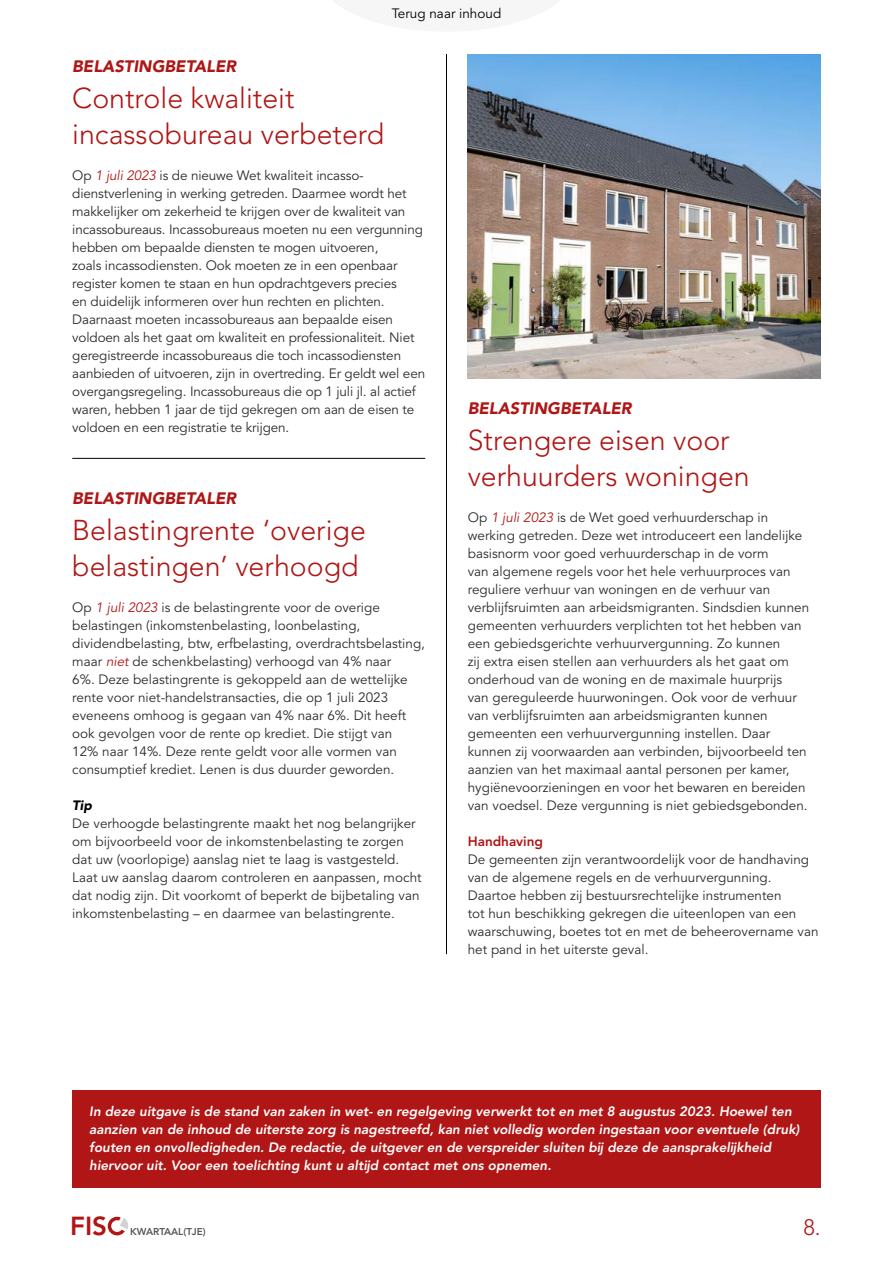
<style>
.page{position:relative;width:893px;height:1263px;background:#fff}
.page>*{position:absolute;margin:0;border:0;box-sizing:border-box;transform-origin:0 0}
.Kop{font:300 28.5px/36px "Avenir LT Pro";color:#af1615}
.t1{font:800 25.95px "Avenir LT Pro";color:#af1615}
.t2{font:300 22.2px "Avenir LT Pro";color:#af1615}
.Subkop{font:italic 900 16.5px "Avenir LT Pro";color:#af1615}
.Platte_tekst{font:13.5px/18px "Avenir LT Pro";color:#2c2c2c}
.Let_op___Tip{font:italic 800 13.5px/18px "Avenir LT Pro";color:#fff}
.t3{font:13.5px "Avenir LT Pro";color:#000}
.Tussenkop{font:800 13.5px "Avenir LT Pro";color:#af1615}
.Let_op___Tip-2{font:italic 900 13.5px "Avenir LT Pro";color:#000}
.t4{font:800 9.9px "Avenir LT Pro";color:#575756}
.s1{font-style:italic;color:#af1615}
</style>
<div class="page">
<div style="left:108px;top:1217px;width:18px;height:18px;border:3px solid #af1615;border-radius:50%"></div>
<svg style="left:114px;top:1216px;width:14px;height:19px"></svg>
<div style="left:72px;top:1091px;width:749px;height:97px;background:#af1615"></div>
<hr style="left:72px;top:458px;width:353px;height:1px;background:#000">
<hr style="left:446px;top:54px;width:1px;height:900px;background:#000">
<img style="left:468px;top:54px;width:353px;height:324px">
<p class="t3" style="left:392px;top:5px;width:111px">Terug naar inhoud</p>
<p class="Subkop" style="left:72px;top:56px;width:165px">BELASTINGBETALER</p>
<p class="Kop" style="left:72px;top:80px;width:314px">Controle kwaliteit incassobureau verbeterd</p>
<p class="Platte_tekst" style="left:72px;top:167px;width:354px">Op <span class="s1">1 juli 2023</span> is de nieuwe Wet kwaliteit incasso&shy;dienstverlening in werking getreden. Daarmee wordt het makkelijker om zekerheid te krijgen over de kwaliteit van incassobureaus. Incassobureaus moeten nu een vergunning hebben om bepaalde diensten te mogen uitvoeren,<br>zoals incassodiensten. Ook moeten ze in een openbaar register komen te staan en hun opdrachtgevers precies<br>en duidelijk informeren over hun rechten en plichten.<br>Daarnaast moeten incassobureaus aan bepaalde eisen voldoen als het gaat om kwaliteit en professionaliteit. Niet geregistreerde incassobureaus die toch incassodiensten aanbieden of uitvoeren, zijn in overtreding. Er geldt wel een overgangsregeling. Incassobureaus die op 1 juli jl. al actief waren, hebben 1 jaar de tijd gekregen om aan de eisen te voldoen en een registratie te krijgen.</p>
<p class="Subkop" style="left:72px;top:488px;width:165px">BELASTINGBETALER</p>
<p class="Kop" style="left:72px;top:512px;width:295px">Belastingrente ‘overige belastingen’ verhoogd</p>
<p class="Platte_tekst" style="left:72px;top:599px;width:354px">Op <span class="s1">1 juli 2023</span> is de belastingrente voor de overige belastingen (inkomstenbelasting, loonbelasting, dividendbelasting, btw, erfbelasting, overdrachtsbelasting, maar <span class="s1">niet</span> de schenkbelasting) verhoogd van 4% naar<br>6%. Deze belastingrente is gekoppeld aan de wettelijke rente voor niet-handelstransacties, die op 1 juli 2023 eveneens omhoog is gegaan van 4% naar 6%. Dit heeft ook gevolgen voor de rente op krediet. Die stijgt van<br>12% naar 14%. Deze rente geldt voor alle vormen van consumptief krediet. Lenen is dus duurder geworden.</p>
<p class="Let_op___Tip-2" style="left:72px;top:797px;width:21px">Tip</p>
<p class="Platte_tekst" style="left:72px;top:815px;width:351px">De verhoogde belastingrente maakt het nog belangrijker om bijvoorbeeld voor de inkomstenbelasting te zorgen dat uw (voorlopige) aanslag niet te laag is vastgesteld.<br>Laat uw aanslag daarom controleren en aanpassen, mocht dat nodig zijn. Dit voorkomt of beperkt de bijbetaling van inkomstenbelasting – en daarmee van belastingrente.</p>
<p class="Subkop" style="left:468px;top:398px;width:165px">BELASTINGBETALER</p>
<p class="Kop" style="left:468px;top:422px;width:283px">Strengere eisen voor verhuurders woningen</p>
<p class="Platte_tekst" style="left:468px;top:509px;width:343px">Op <span class="s1">1 juli 2023</span> is de Wet goed verhuurderschap in werking getreden. Deze wet introduceert een landelijke basisnorm voor goed verhuurderschap in de vorm<br>van algemene regels voor het hele verhuurproces van reguliere verhuur van woningen en de verhuur van verblijfsruimten aan arbeidsmigranten. Sindsdien kunnen gemeenten verhuurders verplichten tot het hebben van een gebiedsgerichte verhuurvergunning. Zo kunnen<br>zij extra eisen stellen aan verhuurders als het gaat om onderhoud van de woning en de maximale huurprijs<br>van gereguleerde huurwoningen. Ook voor de verhuur van verblijfsruimten aan arbeidsmigranten kunnen gemeenten een verhuurvergunning instellen. Daar kunnen zij voorwaarden aan verbinden, bijvoorbeeld ten aanzien van het maximaal aantal personen per kamer, hygiënevoorzieningen en voor het bewaren en bereiden van voedsel. Deze vergunning is niet gebiedsgebonden.</p>
<p class="Tussenkop" style="left:468px;top:833px;width:77px">Handhaving</p>
<p class="Platte_tekst" style="left:468px;top:851px;width:352px">De gemeenten zijn verantwoordelijk voor de handhaving van de algemene regels en de verhuurvergunning.<br>Daartoe hebben zij bestuursrechtelijke instrumenten<br>tot hun beschikking gekregen die uiteenlopen van een waarschuwing, boetes tot en met de beheerovername van het pand in het uiterste geval.</p>
<p class="Let_op___Tip" style="left:89px;top:1103px;width:712px">In deze uitgave is de stand van zaken in wet- en regelgeving verwerkt tot en met 8 augustus 2023. Hoewel ten aanzien van de inhoud de uiterste zorg is nagestreefd, kan niet volledig worden ingestaan voor eventuele (druk) fouten en onvolledigheden. De redactie, de uitgever en de verspreider sluiten bij deze de aansprakelijkheid hiervoor uit. Voor een toelichting kunt u altijd contact met ons opnemen.</p>
<h2 class="t1" style="left:70px;top:1210px;width:38px">FIS</h2>
<p class="t4" style="left:130px;top:1226px;width:77px">KWARTAAL(TJE)</p>
<h3 class="t2" style="left:803px;top:1214px;width:19px">8.</h3>
</div>
